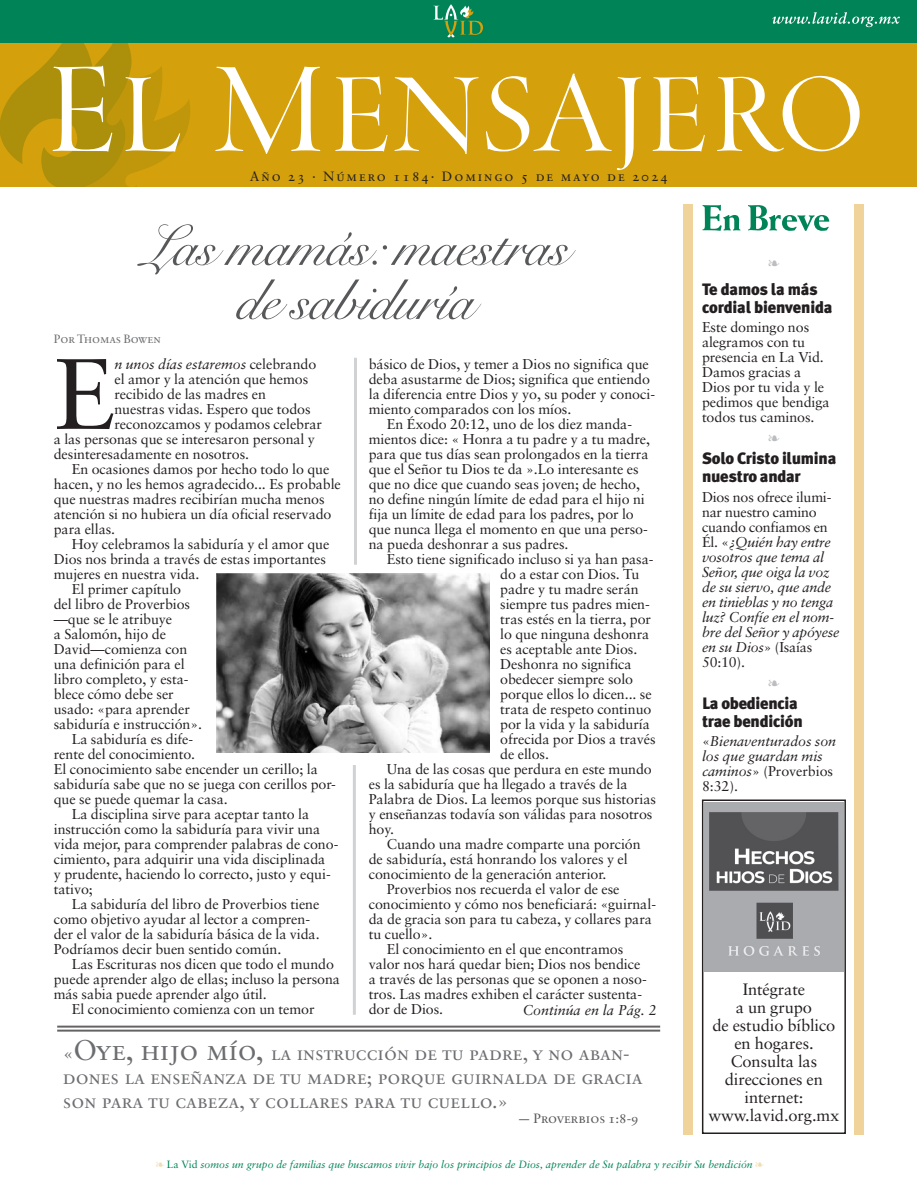
<style>
.page{position:relative;width:918px;height:1188px;background:#fff}
.page>*{position:absolute;margin:0;border:0;box-sizing:border-box;transform-origin:0 0}
.Primer_párrafo_porta{font:100.2px "Sabon";color:#231f20}
.Título_portada{font:57px/54px "Snell Roundhand";letter-spacing:-.015em;color:#57585a;text-align:center}
.t1{font:19.5px/24px "Sabon Roman SC";color:#6c6d70}
.t2{font:16.5px/18px "Sabon";letter-spacing:-.005em;color:#231f20;text-align:center}
.t3{font:900 16.5px/18px "Meta Plus";letter-spacing:-.015em;color:#231f20}
.Texto_portada{font:14.25px/15px "Sabon";letter-spacing:-.005em;color:#231f20}
.Primer_párrafo_porta-2{font:italic 14.25px/15px "Sabon";letter-spacing:-.015em;color:#231f20}
.Primer_párrafo_porta-3{font:14.25px "Sabon";letter-spacing:-.005em;color:#231f20}
.t4{font:13.5px "Sabon Roman SC";letter-spacing:.145em;color:#231f20}
.t5{font:13.5px "Sabon Roman SC";color:#57585a}
.t6{font:12px "Sabon Roman SC";color:#6c6d70}
.t7{font:italic 10.5px "Sabon";color:#008457}
.s1{font-style:normal}
.s2{font-size:28.5px}
.s3{color:#f1ddb1}
</style>
<div class="page">
<div style="left:0;top:42px;width:917px;height:145px;background:#d4a00c"></div>
<div style="left:0;top:0;width:917px;height:42px;background:#008457"></div>
<svg style="left:433px;top:4px;width:50px;height:34px"></svg>
<svg style="left:772px;top:12px;width:128px;height:15px"></svg>
<div style="left:855px;top:205px;width:9px;height:930px;background:#efd39b"></div>
<div style="left:684px;top:205px;width:9px;height:930px;background:#efd39b"></div>
<svg style="left:702px;top:205px;width:38px;height:26px"></svg>
<svg style="left:748px;top:205px;width:81px;height:26px"></svg>
<svg style="left:0;top:42px;width:190px;height:145px"></svg>
<svg style="left:215px;top:67px;width:106px;height:87px"></svg>
<svg style="left:335px;top:76px;width:53px;height:76px"></svg>
<svg style="left:394px;top:77px;width:85px;height:77px"></svg>
<svg style="left:486px;top:73px;width:155px;height:97px"></svg>
<svg style="left:652px;top:76px;width:53px;height:76px"></svg>
<svg style="left:717px;top:76px;width:143px;height:76px"></svg>
<img style="left:705px;top:803px;width:138px;height:169px">
<div style="left:702px;top:800px;width:144px;height:334px;border:2px solid #231f20"></div>
<img style="left:216px;top:574px;width:274px;height:179px">
<hr style="left:57px;top:1026px;width:603px;height:2px;background:#231f20">
<hr style="left:57px;top:1030px;width:603px;height:2px;background:#231f20">
<hr style="left:353px;top:765px;width:3px;height:250px;background:#d1d2d4">
<hr style="left:354px;top:358px;width:3px;height:207px;background:#d1d2d4">
<p class="t4" style="left:250px;top:169px;width:420px">Año 23 · Número 1184· Domingo 5 de mayo de 2024</p>
<p class="Título_portada" style="left:142px;top:218px;width:428px">Las mamás: maestras de sabiduría</p>
<p class="t6" style="left:54px;top:331px;width:109px">Por Thomas Bowen</p>
<p class="Primer_párrafo_porta" style="left:54px;top:334px;width:63px">E</p>
<p class="Primer_párrafo_porta-2" style="left:114px;top:357px;width:203px">n unos días estaremos <span class="s1">celebrando</span></p>
<p class="Primer_párrafo_porta-3" style="left:114px;top:371px;width:195px">el amor y la atención que hemos</p>
<p class="Primer_párrafo_porta-3" style="left:114px;top:386px;width:153px">recibido de las madres en</p>
<p class="Primer_párrafo_porta-3" style="left:114px;top:401px;width:198px">nuestras vidas. Espero que todos</p>
<p class="Primer_párrafo_porta-3" style="left:114px;top:416px;width:209px">reconozcamos y podamos celebrar</p>
<p class="Primer_párrafo_porta-3" style="left:54px;top:431px;width:263px">a las personas que se interesaron personal y</p>
<p class="Primer_párrafo_porta-3" style="left:54px;top:446px;width:197px">desinteresadamente en nosotros.</p>
<p class="Texto_portada" style="left:54px;top:461px;width:289px;text-indent:18px">En ocasiones damos por hecho todo lo que hacen, y no les hemos agradecido... Es probable que nuestras madres recibirían mucha menos atención si no hubiera un día oficial reservado para ellas.</p>
<p class="Texto_portada" style="left:54px;top:536px;width:277px;text-indent:18px">Hoy celebramos la sabiduría y el amor que<br>Dios nos brinda a través de estas importantes mujeres en nuestra vida.</p>
<p class="Texto_portada" style="left:54px;top:581px;width:150px;text-indent:18px">El primer capítulo del libro de Proverbios —que se le atribuye<br>a Salomón, hijo de<br>David—comienza con una definición para el libro completo, y esta&shy;blece cómo debe ser usado: «para aprender sabiduría e instrucción».</p>
<p class="Texto_portada" style="left:54px;top:731px;width:284px;text-indent:18px">La sabiduría es dife-<br>rente del conocimiento.<br>El conocimiento sabe encender un cerillo; la sabiduría sabe que no se juega con cerillos por&shy;que se puede quemar la casa.</p>
<p class="Texto_portada" style="left:54px;top:806px;width:286px;text-indent:18px">La disciplina sirve para aceptar tanto la instrucción como la sabiduría para vivir una vida mejor, para comprender palabras de cono&shy;cimiento, para adquirir una vida disciplinada<br>y prudente, haciendo lo correcto, justo y equi&shy;tativo;</p>
<p class="Texto_portada" style="left:54px;top:896px;width:267px;text-indent:18px">La sabiduría del libro de Proverbios tiene como objetivo ayudar al lector a compren&shy;der el valor de la sabiduría básica de la vida.<br>Podríamos decir buen sentido común.</p>
<p class="Texto_portada" style="left:54px;top:956px;width:288px;text-indent:18px">Las Escrituras nos dicen que todo el mundo puede aprender algo de ellas; incluso la persona más sabia puede aprender algo útil.</p>
<p class="Texto_portada" style="left:72px;top:1001px;width:244px">El conocimiento comienza con un temor</p>
<p class="Texto_portada" style="left:369px;top:356px;width:288px">básico de Dios, y temer a Dios no significa que deba asustarme de Dios; significa que entiendo la diferencia entre Dios y yo, su poder y conoci&shy;miento comparados con los míos.</p>
<p class="Texto_portada" style="left:369px;top:416px;width:283px;text-indent:18px">En Éxodo 20:12, uno de los diez manda&shy;mientos dice: « Honra a tu padre y a tu madre, para que tus días sean prolongados en la tierra que el Señor tu Dios te da ».Lo interesante es que no dice que cuando seas joven; de hecho, no define ningún límite de edad para el hijo ni fija un límite de edad para los padres, por lo que nunca llega el momento en que una perso&shy;na pueda deshonrar a sus padres.</p>
<p class="Texto_portada" style="left:500px;top:551px;width:157px;text-indent:-113px">Esto tiene significado incluso si ya han pasa&shy;do a estar con Dios. Tu padre y tu madre serán siempre tus padres mien&shy;tras estés en la tierra, por lo que ninguna deshonra es aceptable ante Dios.<br>Deshonra no significa obedecer siempre solo porque ellos lo dicen... se trata de respeto continuo por la vida y la sabiduría ofrecida por Dios a través de ellos.</p>
<p class="Texto_portada" style="left:369px;top:761px;width:289px;text-indent:18px">Una de las cosas que perdura en este mundo es la sabiduría que ha llegado a través de la Palabra de Dios. La leemos porque sus historias y enseñanzas todavía son válidas para nosotros hoy.</p>
<p class="Texto_portada" style="left:369px;top:836px;width:273px;text-indent:18px">Cuando una madre comparte una porción de sabiduría, está honrando los valores y el conocimiento de la generación anterior.</p>
<p class="Texto_portada" style="left:369px;top:881px;width:289px;text-indent:18px">Proverbios nos recuerda el valor de ese conocimiento y cómo nos beneficiará: «guirnal&shy;da de gracia son para tu cabeza, y collares para tu cuello».</p>
<p class="Texto_portada" style="left:369px;top:941px;width:279px;text-indent:18px">El conocimiento en el que encontramos valor nos hará quedar bien; Dios nos bendice a través de las personas que se oponen a noso&shy;tros. Las madres exhiben el carácter sustenta&shy;dor de Dios.</p>
<p class="Primer_párrafo_porta-2" style="left:523px;top:1002px;width:135px">Continúa en la Pág. 2</p>
<p class="t1" style="left:63px;top:1041px;width:581px">«<span class="s2">Oye, hijo mío,</span> la instrucción de tu padre, y no aban&shy;dones la enseñanza de tu madre; porque guirnalda de gracia son para tu cabeza, y collares para tu cuello.»</p>
<p class="t5" style="left:517px;top:1110px;width:123px">— Proverbios 1:8-9</p>
<p class="t3" style="left:702px;top:280px;width:132px">Te damos la más cordial bienvenida</p>
<p class="Texto_portada" style="left:702px;top:319px;width:129px">Este domingo nos alegramos con tu presencia en La Vid.<br>Damos gracias a<br>Dios por tu vida y le pedimos que bendiga todos tus caminos.</p>
<p class="t3" style="left:702px;top:449px;width:136px">Solo Cristo ilumina nuestro andar</p>
<p class="Primer_párrafo_porta-2" style="left:702px;top:489px;width:139px"><span class="s1">Dios nos ofrece ilumi&shy;nar nuestro camino cuando confiamos en<br>Él. «</span>¿Quién hay entre vosotros que tema al<br>Señor, que oiga la voz de su siervo, que ande en tinieblas y no tenga luz? Confíe en el nom&shy;bre del Señor y apóyese en su Dios<span class="s1">» (Isaías<br>50:10).</span></p>
<p class="t3" style="left:702px;top:694px;width:102px">La obediencia trae bendición</p>
<p class="Primer_párrafo_porta-2" style="left:702px;top:734px;width:136px"><span class="s1">«</span>Bienaventurados son los que guardan mis caminos<span class="s1">» (Proverbios<br>8:32).</span></p>
<p class="t2" style="left:712px;top:980px;width:125px">Intégrate<br>a un grupo<br>de estudio bíblico en hogares.</p>
<p class="t2" style="left:709px;top:1052px;width:132px">Consulta las direcciones en internet: www.lavid.org.mx</p>
<p class="t7" style="left:156px;top:1159px;width:609px"><span class="s3">❧</span> <span class="s1">La Vid</span> somos un grupo de familias que buscamos vivir bajo los principios de Dios, aprender de Su palabra y recibir Su bendición <span class="s3">❧</span></p>
</div>
